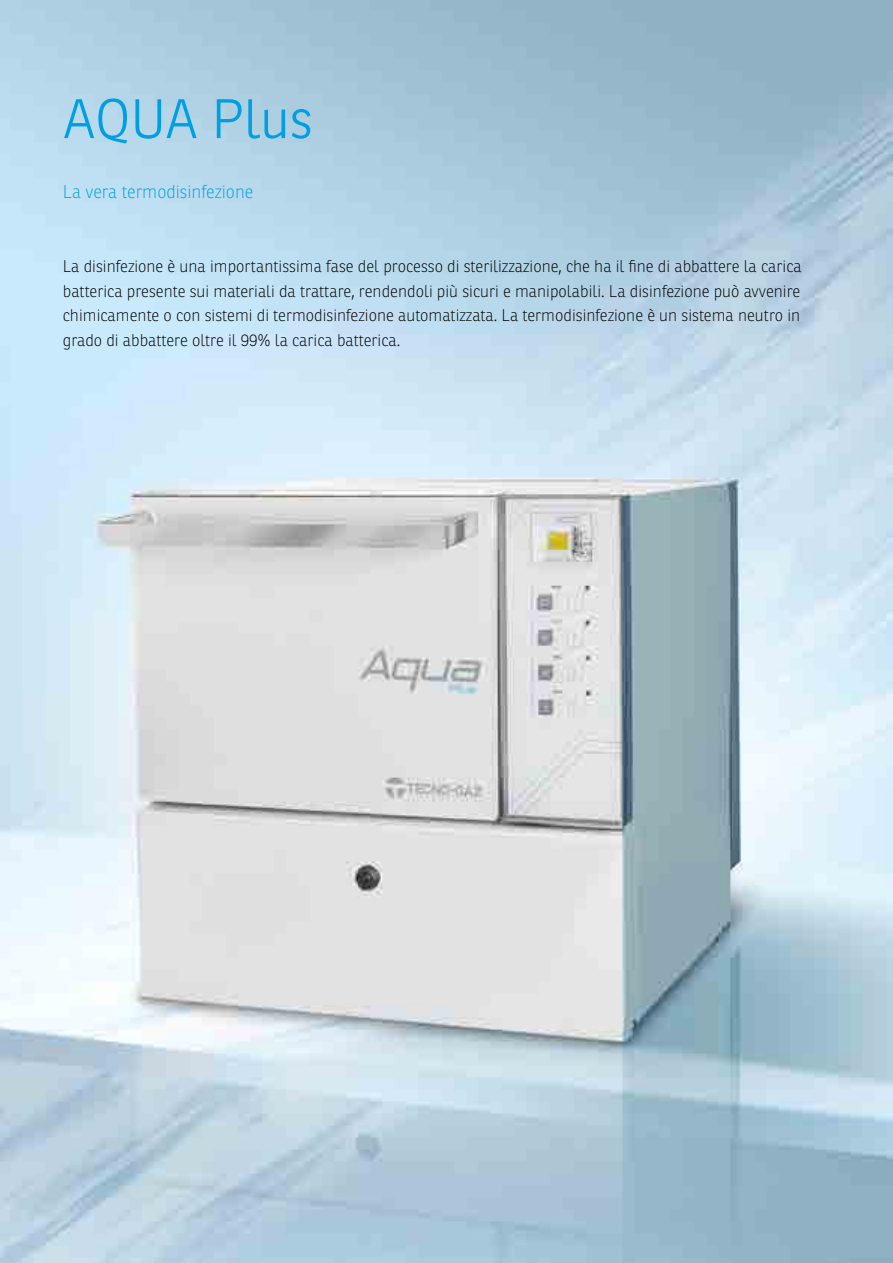
<style>
.page{position:relative;width:893px;height:1263px;background:#fff}
.page>*{position:absolute;margin:0;border:0;box-sizing:border-box;transform-origin:0 0}
.Titoli_di_Pagina_H2{font:300 54px "Ronnia";letter-spacing:-.005em;color:#009fe3}
.Sottotitolo_Pagina_H{font:100 18px "Ronnia";color:#009fe3}
.Paragrafo_evidenza{font:100 16.5px/24.8px "Ronnia";color:#000;text-align:justify}
</style>
<div class="page">
<img style="left:0;top:0;width:892px;height:1263px">
<p class="Titoli_di_Pagina_H2" style="left:63px;top:86px;width:252px">AQUA Plus</p>
<p class="Sottotitolo_Pagina_H" style="left:63px;top:181px;width:192px">La vera termodisinfezione</p>
<p class="Paragrafo_evidenza" style="left:63px;top:254px;width:740px">La disinfezione è una importantissima fase del processo di sterilizzazione, che ha il fine di abbattere la carica batterica presente sui materiali da trattare, rendendoli più sicuri e manipolabili. La disinfezione può avvenire chimicamente o con sistemi di termodisinfezione automatizzata. La termodisinfezione è un sistema neutro in grado di abbattere oltre il 99% la carica batterica.</p>
</div>
